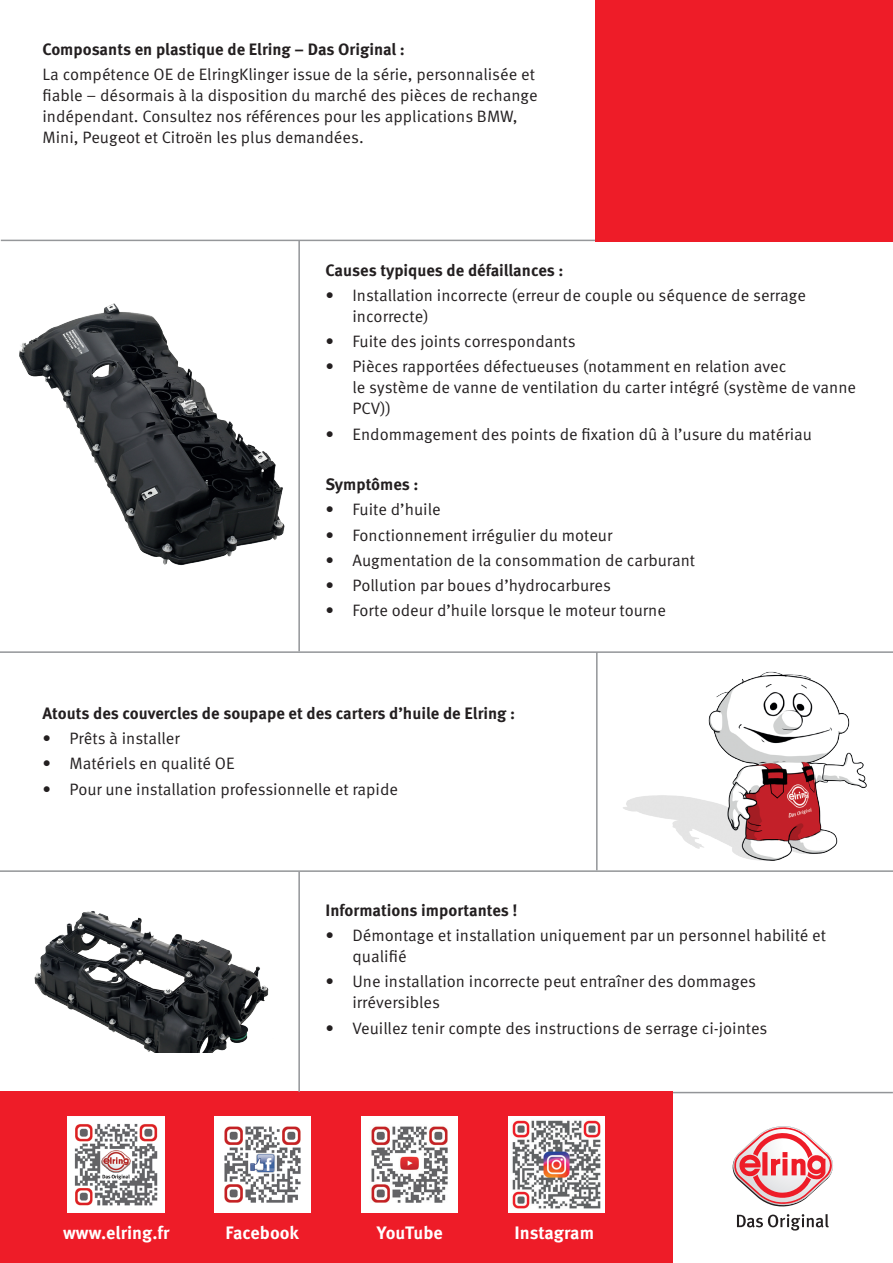
<style>
.page{position:relative;width:893px;height:1263px;background:#fff}
.page>*{position:absolute;margin:0;border:0;box-sizing:border-box;transform-origin:0 0}
.t1{font:700 18px "Meta Pro";color:#fff}
.t2{font:16.5px/21px "Meta Pro Norm";color:#231f20}
.t3{font:700 16.5px "Meta Pro";color:#231f20}
</style>
<div class="page">
<hr style="left:298px;top:240px;width:2px;height:411px;background:#939598">
<hr style="left:673px;top:1092px;width:220px;height:1px;background:#939598">
<div style="left:0;top:1092px;width:673px;height:171px;background:#ee1c28"></div>
<hr style="left:1px;top:240px;width:594px;height:1px;background:#95979a">
<hr style="left:0;top:870px;width:893px;height:2px;background:#939598">
<div style="left:595px;top:0;width:298px;height:241px;background:#ee1c28"></div>
<hr style="left:298px;top:872px;width:2px;height:220px;background:#939598">
<hr style="left:0;top:651px;width:893px;height:2px;background:#939598">
<img style="left:214px;top:1116px;width:97px;height:96px">
<img style="left:362px;top:1116px;width:96px;height:96px">
<img style="left:68px;top:1116px;width:96px;height:96px">
<img style="left:508px;top:1116px;width:97px;height:96px">
<img style="left:19px;top:303px;width:266px;height:263px">
<hr style="left:596px;top:652px;width:2px;height:218px;background:#939598">
<img style="left:603px;top:671px;width:269px;height:201px">
<img style="left:34px;top:911px;width:235px;height:141px">
<svg style="left:737px;top:1214px;width:92px;height:16px"></svg>
<svg style="left:732px;top:1126px;width:101px;height:81px"></svg>
<p class="t3" style="left:43px;top:36px;width:364px">Composants en plastique de Elring – Das Original :</p>
<p class="t2" style="left:43px;top:63px;width:497px">La compétence OE de ElringKlinger issue de la série, personnalisée et fiable – désormais à la disposition du marché des pièces de rechange indépendant. Consultez nos références pour les applications BMW, Mini, Peugeot et Citroën les plus demandées.</p>
<p class="t3" style="left:325px;top:257px;width:240px">Causes typiques de défaillances :</p>
<p class="t2" style="left:352px;top:283px;width:455px;text-indent:-27px">• Installation incorrecte (erreur de couple ou séquence de serrage incorrecte)</p>
<p class="t2" style="left:325px;top:330px;width:252px">• Fuite des joints correspondants</p>
<p class="t2" style="left:352px;top:355px;width:505px;text-indent:-27px">• Pièces rapportées défectueuses (notamment en relation avec<br>le système de vanne de ventilation du carter intégré (système de vanne<br>PCV))</p>
<p class="t2" style="left:325px;top:422px;width:488px">• Endommagement des points de fixation dû à l’usure du matériau</p>
<p class="t3" style="left:325px;top:471px;width:95px">Symptômes :</p>
<p class="t2" style="left:325px;top:498px;width:117px">• Fuite d’huile</p>
<p class="t2" style="left:325px;top:523px;width:288px">• Fonctionnement irrégulier du moteur</p>
<p class="t2" style="left:325px;top:548px;width:371px">• Augmentation de la consommation de carburant</p>
<p class="t2" style="left:325px;top:574px;width:287px">• Pollution par boues d’hydrocarbures</p>
<p class="t2" style="left:325px;top:599px;width:342px">• Forte odeur d’huile lorsque le moteur tourne</p>
<p class="t3" style="left:43px;top:700px;width:474px">Atouts des couvercles de soupape et des carters d’huile de Elring :</p>
<p class="t2" style="left:43px;top:727px;width:139px">• Prêts à installer</p>
<p class="t2" style="left:43px;top:752px;width:194px">• Matériels en qualité OE</p>
<p class="t2" style="left:43px;top:777px;width:357px">• Pour une installation professionnelle et rapide</p>
<p class="t3" style="left:325px;top:897px;width:194px">Informations importantes !</p>
<p class="t2" style="left:352px;top:924px;width:475px;text-indent:-27px">• Démontage et installation uniquement par un personnel habilité et qualifié</p>
<p class="t2" style="left:352px;top:970px;width:405px;text-indent:-27px">• Une installation incorrecte peut entraîner des dommages irréversibles</p>
<p class="t2" style="left:325px;top:1016px;width:443px">• Veuillez tenir compte des instructions de serrage ci-jointes</p>
<p class="t1" style="left:63px;top:1219px;width:108px">www.elring.fr</p>
<p class="t1" style="left:225px;top:1219px;width:75px">Facebook</p>
<p class="t1" style="left:377px;top:1219px;width:68px">YouTube</p>
<p class="t1" style="left:514px;top:1219px;width:81px">Instagram</p>
</div>
